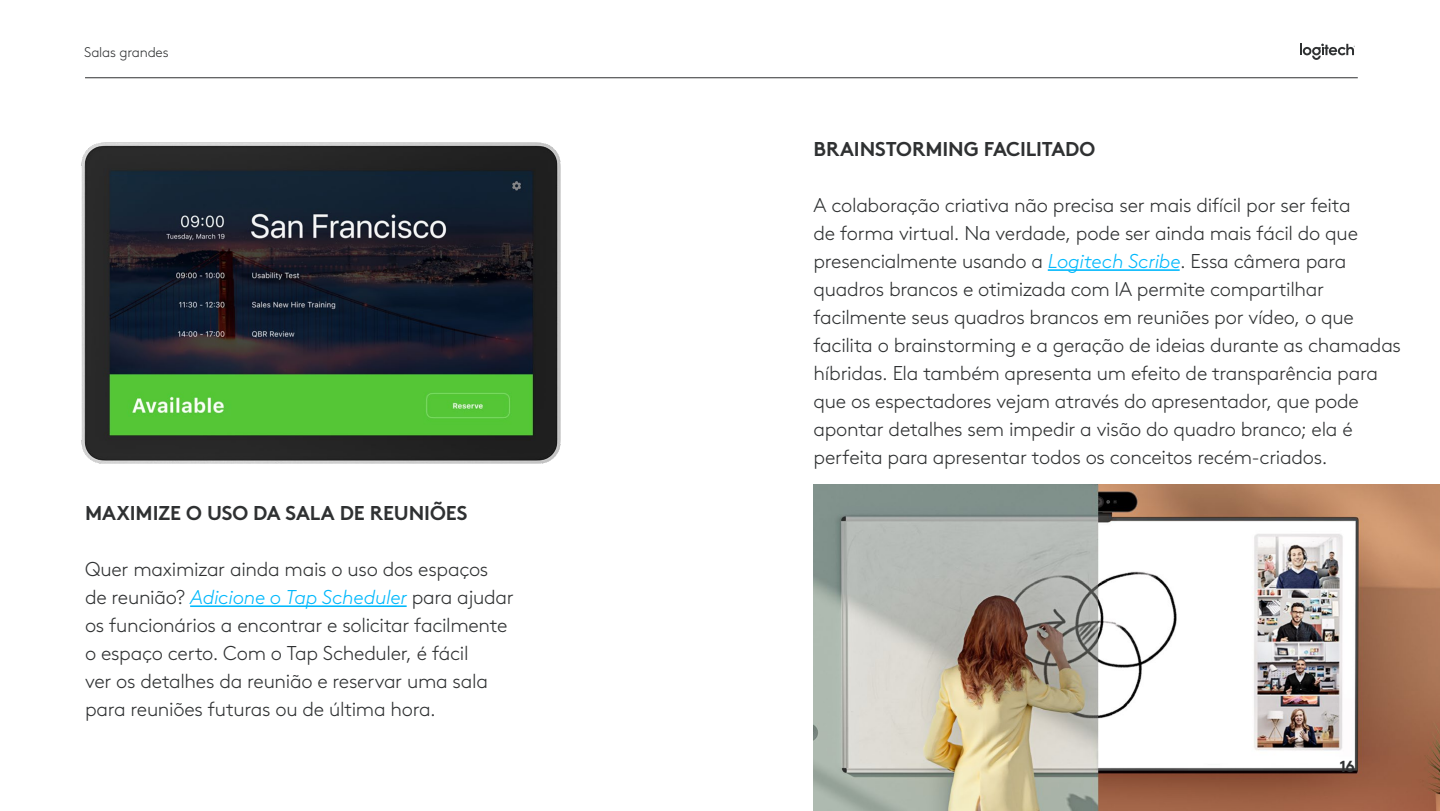
<style>
.page{position:relative;width:1440px;height:811px;background:#fff}
.page>*{position:absolute;margin:0;border:0;box-sizing:border-box;transform-origin:0 0}
.Body{font:300 20px/28px "Brown Pro";letter-spacing:-.015em;color:#2f3132}
.H2_-_KOHLE{font:700 20px "Brown Pro";letter-spacing:-.005em;color:#2f3132}
.t1{font:700 16px "Brown Pro";color:#2f3132}
.t2{font:300 14px "Brown Pro";letter-spacing:-.015em;color:#2f3132}
.s1{font-style:italic;color:#00b8fc}
</style>
<div class="page">
<img style="left:814px;top:485px;width:626px;height:326px">
<img style="left:81px;top:142px;width:480px;height:322px">
<hr style="left:190px;top:605px;width:217px;height:2px;background:#00b8fc">
<hr style="left:1048px;top:269px;width:132px;height:2px;background:#00b8fc">
<hr style="left:85px;top:77px;width:1273px;height:1px;background:#2f3132">
<svg style="left:1300px;top:44px;width:55px;height:16px"></svg>
<p class="t2" style="left:84px;top:42px;width:86px">Salas grandes</p>
<p class="H2_-_KOHLE" style="left:85px;top:497px;width:384px">MAXIMIZE O USO DA SALA DE REUNIÕES</p>
<p class="Body" style="left:85px;top:554px;width:430px">Quer maximizar ainda mais o uso dos espaços de reunião? <span class="s1">Adicione o Tap Scheduler</span> para ajudar os funcionários a encontrar e solicitar facilmente o espaço certo. Com o Tap Scheduler, é fácil<br>ver os detalhes da reunião e reservar uma sala para reuniões futuras ou de última hora.</p>
<p class="H2_-_KOHLE" style="left:814px;top:133px;width:283px">BRAINSTORMING FACILITADO</p>
<p class="Body" style="left:814px;top:190px;width:589px">A colaboração criativa não precisa ser mais difícil por ser feita<br>de forma virtual. Na verdade, pode ser ainda mais fácil do que presencialmente usando a <span class="s1">Logitech Scribe</span>. Essa câmera para quadros brancos e otimizada com IA permite compartilhar facilmente seus quadros brancos em reuniões por vídeo, o que facilita o brainstorming e a geração de ideias durante as chamadas híbridas. Ela também apresenta um efeito de transparência para que os espectadores vejam através do apresentador, que pode apontar detalhes sem impedir a visão do quadro branco; ela é perfeita para apresentar todos os conceitos recém-criados.</p>
<p class="t1" style="left:1339px;top:753px;width:17px">16</p>
</div>
